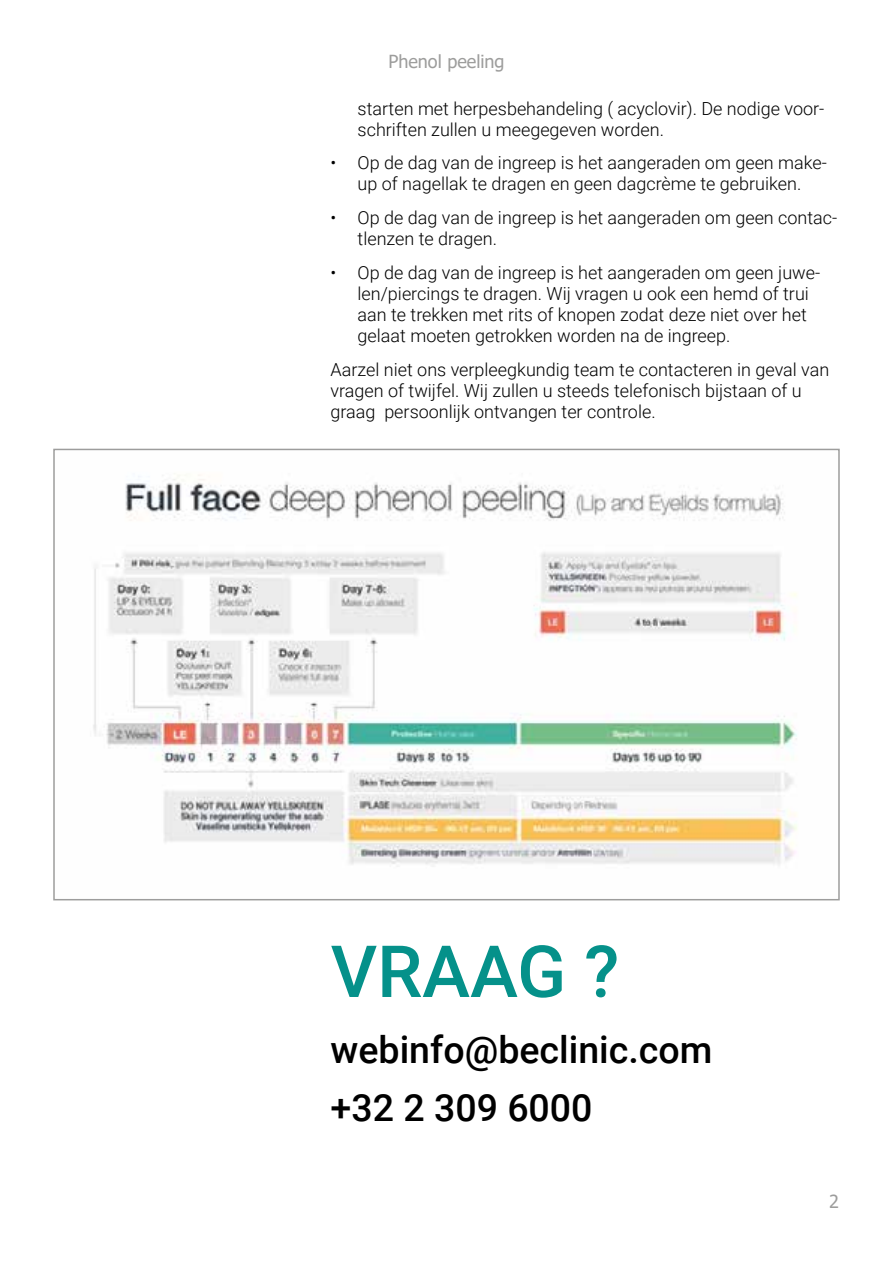
<style>
.page{position:relative;width:893px;height:1263px;background:#fff}
.page>*{position:absolute;margin:0;border:0;box-sizing:border-box;transform-origin:0 0}
.t1{font:500 72px "Roboto";color:#05918a}
.t2{font:500 37.5px/57.8px "Roboto";color:#000}
.t3{font:300 18px/21px "Roboto";color:#000}
.t4{font:18px "Tahoma";color:#9d9d9c}
</style>
<div class="page">
<img style="left:93px;top:475px;width:704px;height:390px">
<div style="left:53px;top:449px;width:787px;height:451px;border:2px solid #9d9d9c"></div>
<p class="t4" style="left:388px;top:49px;width:118px">Phenol peeling</p>
<p class="t3" style="left:358px;top:97px;width:468px">starten met herpesbehandeling ( acyclovir). De nodige voor&shy;schriften zullen u meegegeven worden.</p>
<p class="t3" style="left:331px;top:152px;width:498px;text-align:center">• Op de dag van de ingreep is het aangeraden om geen make&shy;up of nagellak te dragen en geen dagcrème te gebruiken.</p>
<p class="t3" style="left:358px;top:206px;width:481px;text-indent:-27px">• Op de dag van de ingreep is het aangeraden om geen contac&shy;tlenzen te dragen.</p>
<p class="t3" style="left:358px;top:261px;width:464px;text-indent:-27px">• Op de dag van de ingreep is het aangeraden om geen juwe&shy;len/piercings te dragen. Wij vragen u ook een hemd of trui aan te trekken met rits of knopen zodat deze niet over het gelaat moeten getrokken worden na de ingreep.</p>
<p class="t3" style="left:331px;top:358px;width:500px">Aarzel niet ons verpleegkundig team te contacteren in geval van vragen of twijfel. Wij zullen u steeds telefonisch bijstaan of u graag persoonlijk ontvangen ter controle.</p>
<h1 class="t1" style="left:331px;top:921px;width:290px">VRAAG ?</h1>
<h2 class="t2" style="left:331px;top:1020px;width:383px">webinfo@beclinic.com +32 2 309 6000</h2>
<p class="t4" style="left:829px;top:1189px;width:11px">2</p>
</div>
